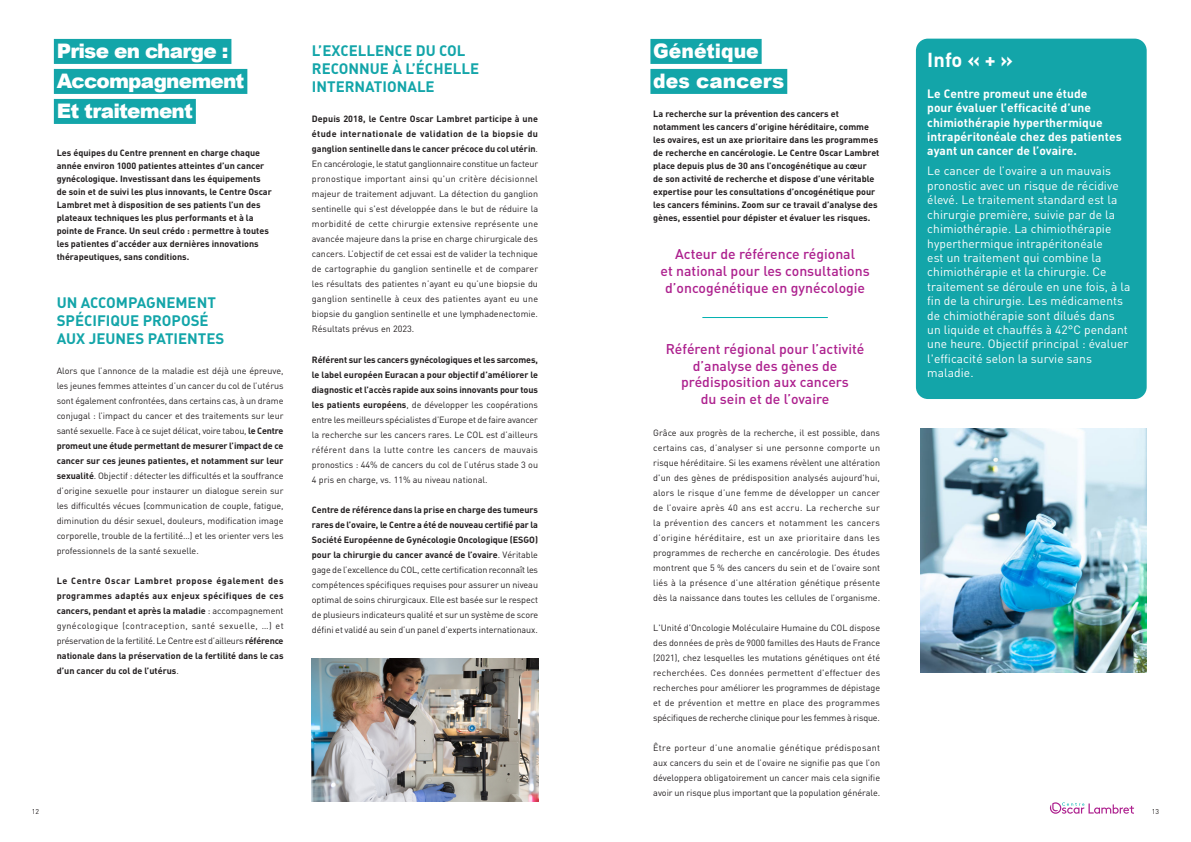
<style>
.page{position:relative;width:1191px;height:842px;background:#fff}
.page>*{position:absolute;margin:0;border:0;box-sizing:border-box;transform-origin:0 0}
.t1{font:900 20px/30px "Arial";letter-spacing:-.04em;color:#fff}
.t2{font:900 20px/30px "Arial";color:#fff;scale:.94 1}
.t3{font:700 20px "DIN";color:#fff}
.t4{font:700 15px/18px "DIN";color:#13a5a9}
.t5{font:500 14px/16.8px "DIN";color:#ad208e;text-align:center}
.t6{font:12px/14.4px "DIN";letter-spacing:.005em;color:#fff}
.t7{font:700 12px/14.4px "DIN";letter-spacing:.005em;color:#fff}
.t8{font:9px/15px "DIN";color:#231f20;text-align:justify}
.t9{font:700 9px/13px "DIN";color:#231f20}
.t10{font:7px "DIN";color:#231f20}
.s1{font-weight:700}
.s2{font-weight:400}
</style>
<div class="page">
<svg style="left:1050px;top:802px;width:84px;height:12px"></svg>
<div style="left:54px;top:39px;width:177px;height:25px;background:#13a5a9"></div>
<div style="left:54px;top:69px;width:193px;height:25px;background:#13a5a9"></div>
<div style="left:54px;top:99px;width:142px;height:25px;background:#13a5a9"></div>
<div style="left:916px;top:39px;width:230px;height:360px;background:#13a5a9;border-radius:12px"></div>
<div style="left:650px;top:39px;width:111px;height:25px;background:#13a5a9"></div>
<div style="left:650px;top:69px;width:137px;height:25px;background:#13a5a9"></div>
<hr style="left:702px;top:317px;width:126px;height:1px;background:#00b1b0">
<img style="left:312px;top:658px;width:226px;height:143px">
<img style="left:920px;top:429px;width:226px;height:243px">
<h1 class="t2" style="left:653px;top:35px;width:141px">Génétique des cancers</h1>
<p class="t9" style="left:653px;top:106px;width:228px">La recherche sur la prévention des cancers et notamment les cancers d’origine héréditaire, comme les ovaires, est un axe prioritaire dans les programmes de recherche en cancérologie. Le Centre Oscar Lambret place depuis plus de 30 ans l’oncogénétique au cœur<br>de son activité de recherche et dispose d’une véritable expertise pour les consultations d’oncogénétique pour les cancers féminins. Zoom sur ce travail d’analyse des gènes, essentiel pour dépister et évaluer les risques.</p>
<h1 class="t1" style="left:57px;top:35px;width:189px">Prise en charge :<br>Accompagnement<br>Et traitement</h1>
<h1 class="t3" style="left:927px;top:47px;width:87px">Info « + »</h1>
<h2 class="t4" style="left:312px;top:41px;width:169px">L’EXCELLENCE DU COL<br>RECONNUE À L’ÉCHELLE<br>INTERNATIONALE</h2>
<p class="t8" style="left:312px;top:111px;width:228px"><span class="s1">Depuis 2018, le Centre Oscar Lambret participe à une étude internationale de validation de la biopsie du ganglion sentinelle dans le cancer précoce du col utérin</span>.<br>En cancérologie, le statut ganglionnaire constitue un facteur pronostique important ainsi qu'un critère décisionnel majeur de traitement adjuvant. La détection du ganglion sentinelle qui s'est développée dans le but de réduire la morbidité de cette chirurgie extensive représente une avancée majeure dans la prise en charge chirurgicale des cancers. L’objectif de cet essai est de valider la technique de cartographie du ganglion sentinelle et de comparer les résultats des patientes n’ayant eu qu’une biopsie du ganglion sentinelle à ceux des patientes ayant eu une biopsie du ganglion sentinelle et une lymphadenectomie.<br>Résultats prévus en 2023.</p>
<p class="t8" style="left:312px;top:352px;width:228px"><span class="s1">Référent sur les cancers gynécologiques et les sarcomes, le label européen Euracan a pour objectif d’améliorer le diagnostic et l’accès rapide aux soins innovants pour tous les patients européens</span>, de développer les coopérations entre les meilleurs spécialistes d’Europe et de faire avancer la recherche sur les cancers rares. Le COL est d’ailleurs référent dans la lutte contre les cancers de mauvais pronostics : 44% de cancers du col de l’utérus stade 3 ou 4 pris en charge, vs. 11% au niveau national.</p>
<p class="t8" style="left:312px;top:502px;width:228px"><span class="s1">Centre de référence dans la prise en charge des tumeurs rares de l’ovaire, le Centre a été de nouveau certifié par la Société Européenne de Gynécologie Oncologique (ESGO) pour la chirurgie du cancer avancé de l’ovaire</span>. Véritable gage de l’excellence du COL, cette certification reconnaît les compétences spécifiques requises pour assurer un niveau optimal de soins chirurgicaux. Elle est basée sur le respect de plusieurs indicateurs qualité et sur un système de score défini et validé au sein d’un panel d’experts internationaux.</p>
<h3 class="t7" style="left:927px;top:86px;width:196px">Le Centre promeut une étude<br>pour évaluer l’efficacité d’une chimiothérapie hyperthermique intrapéritonéale chez des patientes ayant un cancer de l’ovaire.</h3>
<p class="t6" style="left:927px;top:164px;width:205px">Le cancer de l’ovaire a un mauvais pronostic avec un risque de récidive élevé. Le traitement standard est la chirurgie première, suivie par de la chimiothérapie. La chimiothérapie hyperthermique intrapéritonéale<br>est un traitement qui combine la chimiothérapie et la chirurgie. Ce traitement se déroule en une fois, à la fin de la chirurgie. Les médicaments de chimiothérapie sont dilués dans un liquide et chauffés à 42°C pendant une heure. Objectif principal : évaluer l'efficacité selon la survie sans maladie.</p>
<p class="t9" style="left:57px;top:146px;width:217px">Les équipes du Centre prennent en charge chaque année environ 1000 patientes atteintes d’un cancer gynécologique. Investissant dans les équipements de soin et de suivi les plus innovants, le Centre Oscar Lambret met à disposition de ses patients l’un des plateaux techniques les plus performants et à la pointe de France. Un seul crédo : permettre à toutes les patientes d’accéder aux dernières innovations thérapeutiques, sans conditions.</p>
<h2 class="t4" style="left:57px;top:293px;width:169px">UN ACCOMPAGNEMENT<br>SPÉCIFIQUE PROPOSÉ<br>AUX JEUNES PATIENTES</h2>
<p class="t8" style="left:57px;top:363px;width:228px">Alors que l’annonce de la maladie est déjà une épreuve, les jeunes femmes atteintes d’un cancer du col de l’utérus sont également confrontées, dans certains cas, à un drame conjugal : l’impact du cancer et des traitements sur leur santé sexuelle. Face à ce sujet délicat, voire tabou, <span class="s1">le Centre promeut une étude permettant de mesurer l’impact de ce cancer sur ces jeunes patientes, et notamment sur leur sexualité</span>. Objectif : détecter les difficultés et la souffrance d’origine sexuelle pour instaurer un dialogue serein sur les difficultés vécues (communication de couple, fatigue, diminution du désir sexuel, douleurs, modification image corporelle, trouble de la fertilité…) et les orienter vers les professionnels de la santé sexuelle.</p>
<p class="t9" style="left:57px;top:573px;width:228px;line-height:15px;text-align:justify">Le Centre Oscar Lambret propose également des programmes adaptés aux enjeux spécifiques de ces cancers, pendant et après la maladie <span class="s2">: accompagnement gynécologique (contraception, santé sexuelle, …) et préservation de la fertilité. Le Centre est d’ailleurs</span> référence nationale dans la préservation de la fertilité dans le cas d’un cancer du col de l’utérus<span class="s2">.</span></p>
<h3 class="t5" style="left:660px;top:245px;width:211px">Acteur de référence régional<br>et national pour les consultations d’oncogénétique en gynécologie</h3>
<h3 class="t5" style="left:665px;top:340px;width:200px">Référent régional pour l’activité d’analyse des gènes de prédisposition aux cancers<br>du sein et de l’ovaire</h3>
<p class="t8" style="left:653px;top:425px;width:228px">Grâce aux progrès de la recherche, il est possible, dans certains cas, d’analyser si une personne comporte un risque héréditaire. Si les examens révèlent une altération d'un des gènes de prédisposition analysés aujourd'hui, alors le risque d’une femme de développer un cancer de l’ovaire après 40 ans est accru. La recherche sur la prévention des cancers et notamment les cancers d’origine héréditaire, est un axe prioritaire dans les programmes de recherche en cancérologie. Des études montrent que 5 % des cancers du sein et de l’ovaire sont liés à la présence d’une altération génétique présente dès la naissance dans toutes les cellules de l’organisme.</p>
<p class="t8" style="left:653px;top:620px;width:228px">L'Unité d'Oncologie Moléculaire Humaine du COL dispose des données de près de 9000 familles des Hauts de France (2021), chez lesquelles les mutations génétiques ont été recherchées. Ces données permettent d'effectuer des recherches pour améliorer les programmes de dépistage et de prévention et mettre en place des programmes spécifiques de recherche clinique pour les femmes à risque.</p>
<p class="t8" style="left:653px;top:740px;width:228px">Être porteur d’une anomalie génétique prédisposant aux cancers du sein et de l’ovaire ne signifie pas que l’on développera obligatoirement un cancer mais cela signifie avoir un risque plus important que la population générale.</p>
<p class="t10" style="left:32px;top:807px;width:9px">12</p>
<p class="t10" style="left:1151px;top:807px;width:9px">13</p>
</div>
